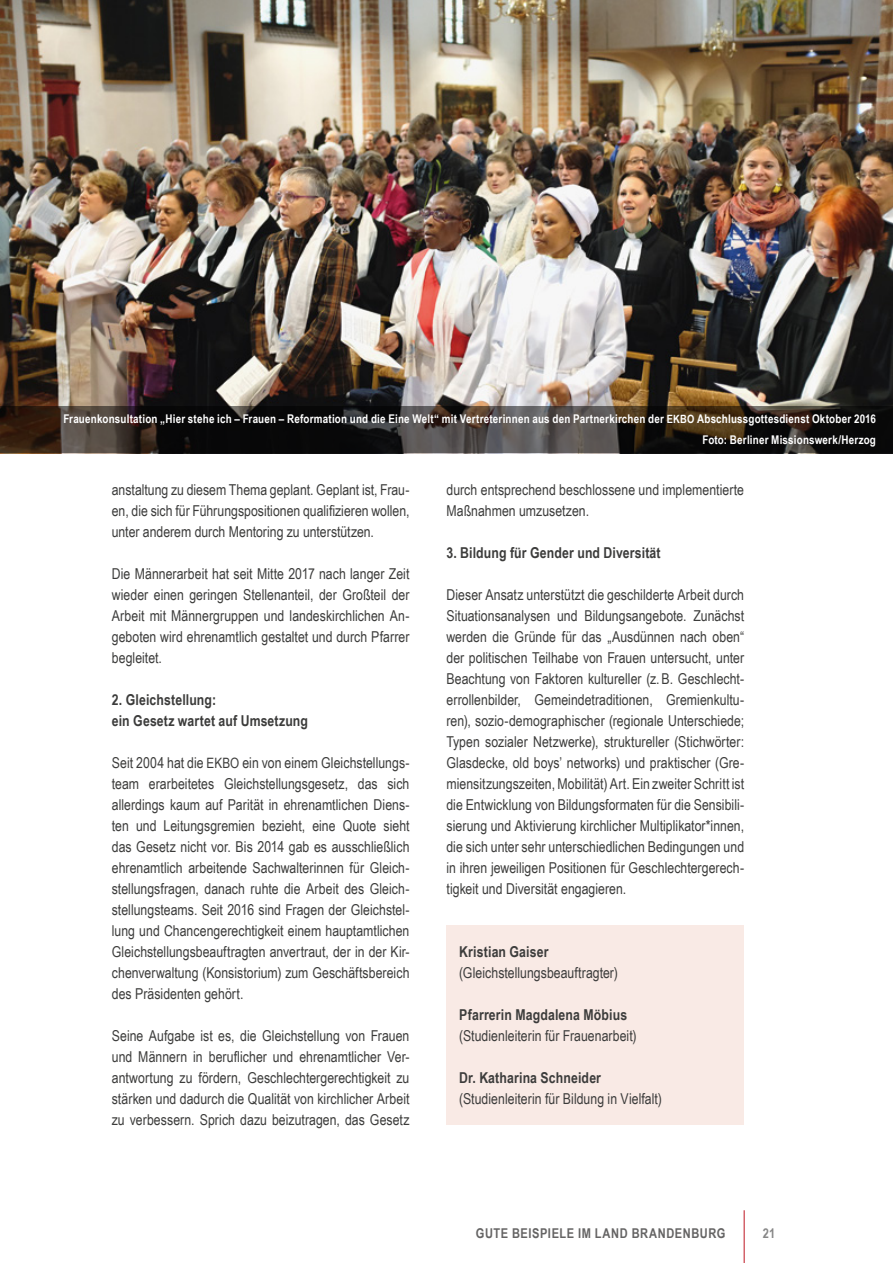
<style>
.page{position:relative;width:893px;height:1263px;background:#fff}
.page>*{position:absolute;margin:0;border:0;box-sizing:border-box;transform-origin:0 0}
.Info_p{font:15px/21px "Arial Narrow";color:#3c3c3b;text-align:justify}
.Info_H{font:700 15px/21px "Arial Narrow";letter-spacing:.01em;color:#3c3c3b}
.t1{font:700 13.5px "Arial Narrow";letter-spacing:.04em;color:#646363}
.t2{font:700 13.5px "Arial Narrow";color:#878787}
.t3{font:700 12px "Arial Narrow";letter-spacing:.015em;color:#fff}
.s1{font-size:11.4px}
.s2{font-size:14.25px}
</style>
<div class="page">
<hr style="left:744px;top:1210px;width:1px;height:53px;background:#be1622">
<div style="left:446px;top:926px;width:298px;height:52px;background:#f9eae5"></div>
<div style="left:446px;top:947px;width:298px;height:52px;background:#f9eae5"></div>
<div style="left:446px;top:989px;width:298px;height:52px;background:#f9eae5"></div>
<div style="left:446px;top:1010px;width:298px;height:52px;background:#f9eae5"></div>
<div style="left:446px;top:1052px;width:298px;height:52px;background:#f9eae5"></div>
<div style="left:446px;top:1073px;width:298px;height:52px;background:#f9eae5"></div>
<img style="left:0;top:0;width:893px;height:406px">
<svg style="left:0;top:406px;width:893px;height:47px;background:#2d2723"></svg>
<p class="t3" style="left:63px;top:410px;width:814px">Frauenkonsultation „Hier stehe ich – Frauen – Reformation und die Eine Welt“ mit Vertreterinnen aus den Partnerkirchen der <span class="s1">EKBO</span> Abschlussgottesdienst Oktober 2016</p>
<p class="t3" style="left:702px;top:431px;width:175px">Foto: Berliner Missionswerk/Herzog</p>
<p class="Info_p" style="left:112px;top:479px;width:299px">anstaltung zu diesem Thema geplant. Geplant ist, Frau&shy;en, die sich für Führungspositionen qualifizieren wollen, unter anderem durch Mentoring zu unterstützen.</p>
<p class="Info_p" style="left:112px;top:563px;width:299px">Die Männerarbeit hat seit Mitte 2017 nach langer Zeit wieder einen geringen Stellenanteil, der Großteil der Arbeit mit Männergruppen und landeskirchlichen An&shy;geboten wird ehrenamtlich gestaltet und durch Pfarrer begleitet.</p>
<h2 class="Info_H" style="left:112px;top:688px;width:198px">2. Gleichstellung:<br>ein Gesetz wartet auf Umsetzung</h2>
<p class="Info_p" style="left:112px;top:752px;width:299px">Seit 2004 hat die <span class="s2">EKBO</span> ein von einem Gleichstellungs&shy;team erarbeitetes Gleichstellungsgesetz, das sich allerdings kaum auf Parität in ehrenamtlichen Diens&shy;ten und Leitungsgremien bezieht, eine Quote sieht das Gesetz nicht vor. Bis 2014 gab es ausschließlich ehrenamtlich arbeitende Sachwalterinnen für Gleich&shy;stellungsfragen, danach ruhte die Arbeit des Gleich&shy;stellungsteams. Seit 2016 sind Fragen der Gleichstel&shy;lung und Chancengerechtigkeit einem hauptamtlichen Gleichstellungsbeauftragten anvertraut, der in der Kir&shy;chenverwaltung (Konsistorium) zum Geschäftsbereich des Präsidenten gehört.</p>
<p class="Info_p" style="left:112px;top:1025px;width:299px">Seine Aufgabe ist es, die Gleichstellung von Frauen und Männern in beruflicher und ehrenamtlicher Ver&shy;antwortung zu fördern, Geschlechtergerechtigkeit zu stärken und dadurch die Qualität von kirchlicher Arbeit zu verbessern. Sprich dazu beizutragen, das Gesetz</p>
<p class="Info_p" style="left:446px;top:479px;width:299px">durch entsprechend beschlossene und implementierte<br>Maßnahmen umzusetzen.</p>
<h2 class="Info_H" style="left:446px;top:541px;width:216px">3. Bildung für Gender und Diversität</h2>
<p class="Info_p" style="left:446px;top:584px;width:299px">Dieser Ansatz unterstützt die geschilderte Arbeit durch Situationsanalysen und Bildungsangebote. Zunächst werden die Gründe für das „Ausdünnen nach oben“ der politischen Teilhabe von Frauen untersucht, unter Beachtung von Faktoren kultureller (z.B. Geschlecht&shy;errollenbilder, Gemeindetraditionen, Gremienkultu&shy;ren), sozio-demographischer (regionale Unterschiede; Typen sozialer Netzwerke), struktureller (Stichwörter:<br>Glasdecke, old boys’ networks) und praktischer (Gre&shy;miensitzungszeiten, Mobilität) Art. Ein zweiter Schritt ist die Entwicklung von Bildungsformaten für die Sensibili&shy;sierung und Aktivierung kirchlicher Multiplikator*innen, die sich unter sehr unterschiedlichen Bedingungen und in ihren jeweiligen Positionen für Geschlechtergerech&shy;tigkeit und Diversität engagieren.</p>
<p class="Info_H" style="left:459px;top:940px;width:91px">Kristian Gaiser</p>
<p class="Info_p" style="left:459px;top:962px;width:160px">(Gleichstellungsbeauftragter)</p>
<p class="Info_H" style="left:459px;top:1003px;width:169px">Pfarrerin Magdalena Möbius</p>
<p class="Info_p" style="left:459px;top:1025px;width:179px">(Studienleiterin für Frauenarbeit)</p>
<p class="Info_H" style="left:459px;top:1066px;width:143px">Dr. Katharina Schneider</p>
<p class="Info_p" style="left:459px;top:1088px;width:204px">(Studienleiterin für Bildung in Vielfalt)</p>
<p class="t1" style="left:476px;top:1223px;width:251px">GUTE BEISPIELE IM LAND BRANDENBURG</p>
<p class="t2" style="left:763px;top:1223px;width:14px">21</p>
</div>
